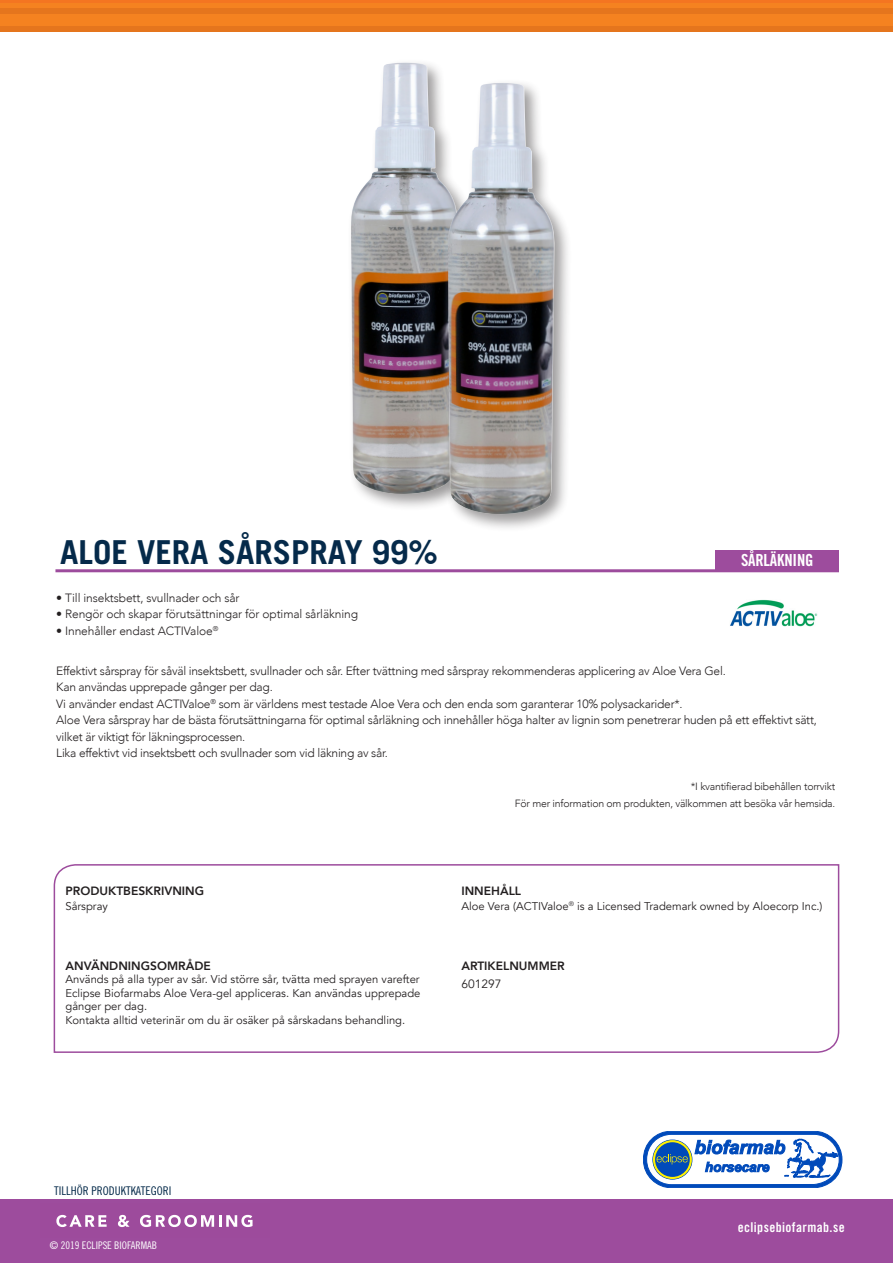
<style>
.page{position:relative;width:893px;height:1263px;background:#fff}
.page>*{position:absolute;margin:0;border:0;box-sizing:border-box;transform-origin:0 0}
.t1{font:700 33px "Trade Gothic LT Std";color:#052a4a}
.t2{font:16.65px "Trade Gothic LT Std Bd Cn 20";letter-spacing:-.01em;color:#fff}
.t3{font:13.5px "Trade Gothic LT Std Bd Cn 20";letter-spacing:.03em;color:#fff}
.LÖPTEXT{font:300 12px/16.5px "Avenir";letter-spacing:-.02em;color:#231f20}
.t4{font:800 12px "Avenir";color:#231f20}
.t5{font:12px "Trade Gothic LT Std Cn 18";color:#052a4a}
.t6{font:12px "Avenir";color:#231f20}
.t7{font:11.25px/13.5px "Avenir";color:#231f20;text-align:justify}
.LÖPTEXT-2{font:300 10.5px "Avenir";letter-spacing:-.02em;color:#231f20}
.t8{font:10.5px "Trade Gothic LT Std Cn 18";color:#fff}
</style>
<div class="page">
<svg style="left:643px;top:1131px;width:199px;height:57px"></svg>
<div style="left:0;top:1199px;width:893px;height:64px;background:#9d4c9d"></div>
<hr style="left:55px;top:569px;width:784px;height:3px;background:#9d4c9d">
<div style="left:0;top:0;width:893px;height:31px;background:#f58220"></div>
<div style="left:0;top:26px;width:893px;height:5px;background:#e5751d"></div>
<hr style="left:0;top:0;width:893px;height:3px;background:#f47521">
<div style="left:0;top:8px;width:893px;height:5px;background:#e5751d"></div>
<svg style="left:56px;top:1215px;width:51px;height:12px"></svg>
<svg style="left:118px;top:1215px;width:12px;height:12px"></svg>
<svg style="left:140px;top:1215px;width:113px;height:12px"></svg>
<div style="left:716px;top:550px;width:123px;height:20px;background:#9d4c9d"></div>
<div style="left:346px;top:58px;width:130px;height:454px;background:#231f20;opacity:.45"></div>
<img style="left:351px;top:63px;width:107px;height:432px">
<div style="left:443px;top:78px;width:129px;height:454px;background:#231f20;opacity:.45"></div>
<img style="left:448px;top:83px;width:107px;height:432px">
<svg style="left:53px;top:864px;width:787px;height:189px"></svg>
<img style="left:730px;top:600px;width:88px;height:26px">
<p class="t1" style="left:60px;top:532px;width:379px">ALOE VERA SÅRSPRAY 99%</p>
<p class="LÖPTEXT" style="left:56px;top:589px;width:185px">• Till insektsbett, svullnader och sår</p>
<p class="LÖPTEXT" style="left:56px;top:606px;width:303px">• Rengör och skapar förutsättningar för optimal sårläkning</p>
<p class="LÖPTEXT" style="left:56px;top:622px;width:164px">• Innehåller endast ACTIValoe<sup>®</sup></p>
<p class="t2" style="left:741px;top:550px;width:74px">SÅRLÄKNING</p>
<p class="LÖPTEXT" style="left:56px;top:662px;width:671px">Effektivt sårspray för såväl insektsbett, svullnader och sår. Efter tvättning med sårspray rekommenderas applicering av Aloe Vera Gel.</p>
<p class="LÖPTEXT" style="left:56px;top:679px;width:218px">Kan användas upprepade gånger per dag.</p>
<p class="LÖPTEXT" style="left:56px;top:695px;width:762px">Vi använder endast ACTIValoe<sup>®</sup> som är världens mest testade Aloe Vera och den enda som garanterar 10% polysackarider*.<br>Aloe Vera sårspray har de bästa förutsättningarna för optimal sårläkning och innehåller höga halter av lignin som penetrerar huden på ett effektivt sätt, vilket är viktigt för läkningsprocessen.</p>
<p class="LÖPTEXT" style="left:56px;top:745px;width:333px">Lika effektivt vid insektsbett och svullnader som vid läkning av sår.</p>
<p class="LÖPTEXT-2" style="left:691px;top:780px;width:146px">*I kvantifierad bibehållen torrvikt</p>
<p class="LÖPTEXT-2" style="left:515px;top:797px;width:322px">För mer information om produkten, välkommen att besöka vår hemsida.</p>
<p class="t4" style="left:65px;top:881px;width:140px">PRODUKTBESKRIVNING</p>
<p class="t7" style="left:65px;top:899px;width:44px">Sårspray</p>
<p class="t4" style="left:65px;top:956px;width:147px">ANVÄNDNINGSOMRÅDE</p>
<p class="t7" style="left:65px;top:973px;width:357px">Används på alla typer av sår. Vid större sår, tvätta med sprayen varefter Eclipse Biofarmabs Aloe Vera-gel appliceras. Kan användas upprepade gånger per dag.</p>
<p class="t7" style="left:65px;top:1013px;width:341px">Kontakta alltid veterinär om du är osäker på sårskadans behandling.</p>
<p class="t4" style="left:461px;top:881px;width:61px">INNEHÅLL</p>
<p class="t7" style="left:461px;top:899px;width:363px">Aloe Vera (ACTIValoe<sup>®</sup> is a Licensed Trademark owned by Aloecorp Inc.)</p>
<p class="t4" style="left:461px;top:956px;width:105px">ARTIKELNUMMER</p>
<p class="t6" style="left:461px;top:976px;width:42px">601297</p>
<p class="t5" style="left:54px;top:1183px;width:119px">TILLHÖR PRODUKTKATEGORI</p>
<p class="t8" style="left:50px;top:1239px;width:109px">© 2019 ECLIPSE BIOFARMAB</p>
<p class="t3" style="left:738px;top:1219px;width:108px">eclipsebiofarmab.se</p>
</div>
